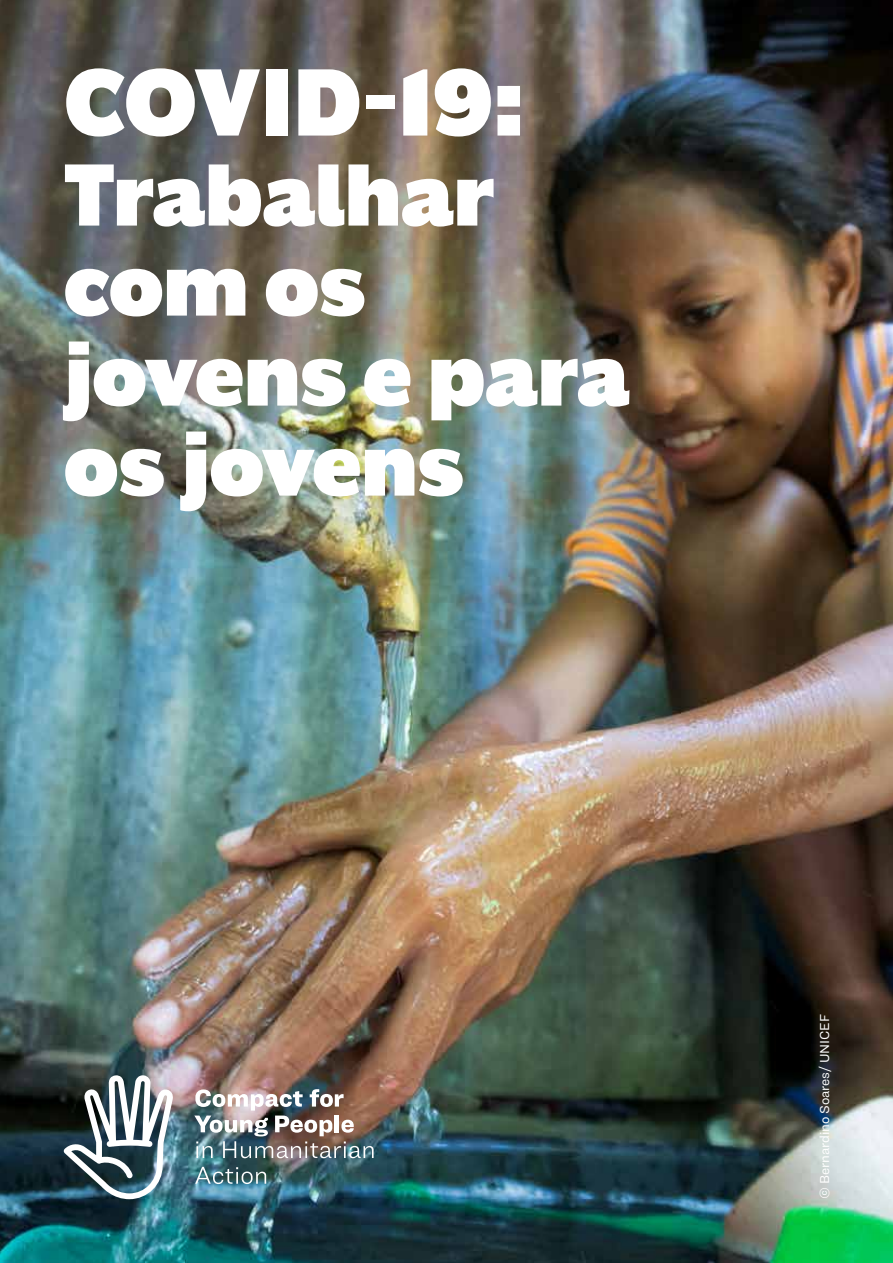
<style>
.page{position:relative;width:893px;height:1263px;background:#fff}
.page>*{position:absolute;margin:0;border:0;box-sizing:border-box;transform-origin:0 0}
.t1{font:900 97.5px "Americane";color:#fff}
.t2{font:900 90px/90px "Americane";color:#fff}
.t3{font:13.5px "Ringside";letter-spacing:-.005em;color:#fff}
</style>
<div class="page">
<img style="left:0;top:0;width:893px;height:1263px">
<img style="left:64px;top:1075px;width:109px;height:124px">
<img style="left:194px;top:1089px;width:180px;height:69px">
<svg style="left:195px;top:1167px;width:71px;height:17px"></svg>
<p class="t1" style="left:64px;top:45px;width:461px">COVID-19:</p>
<p class="t2" style="left:64px;top:152px;width:568px">Trabalhar com os jovens e para os jovens</p>
<p class="t3" style="left:815px;top:1199px;width:186px;rotate:-90deg">© Bernardino Soares/ UNICEF</p>
</div>
